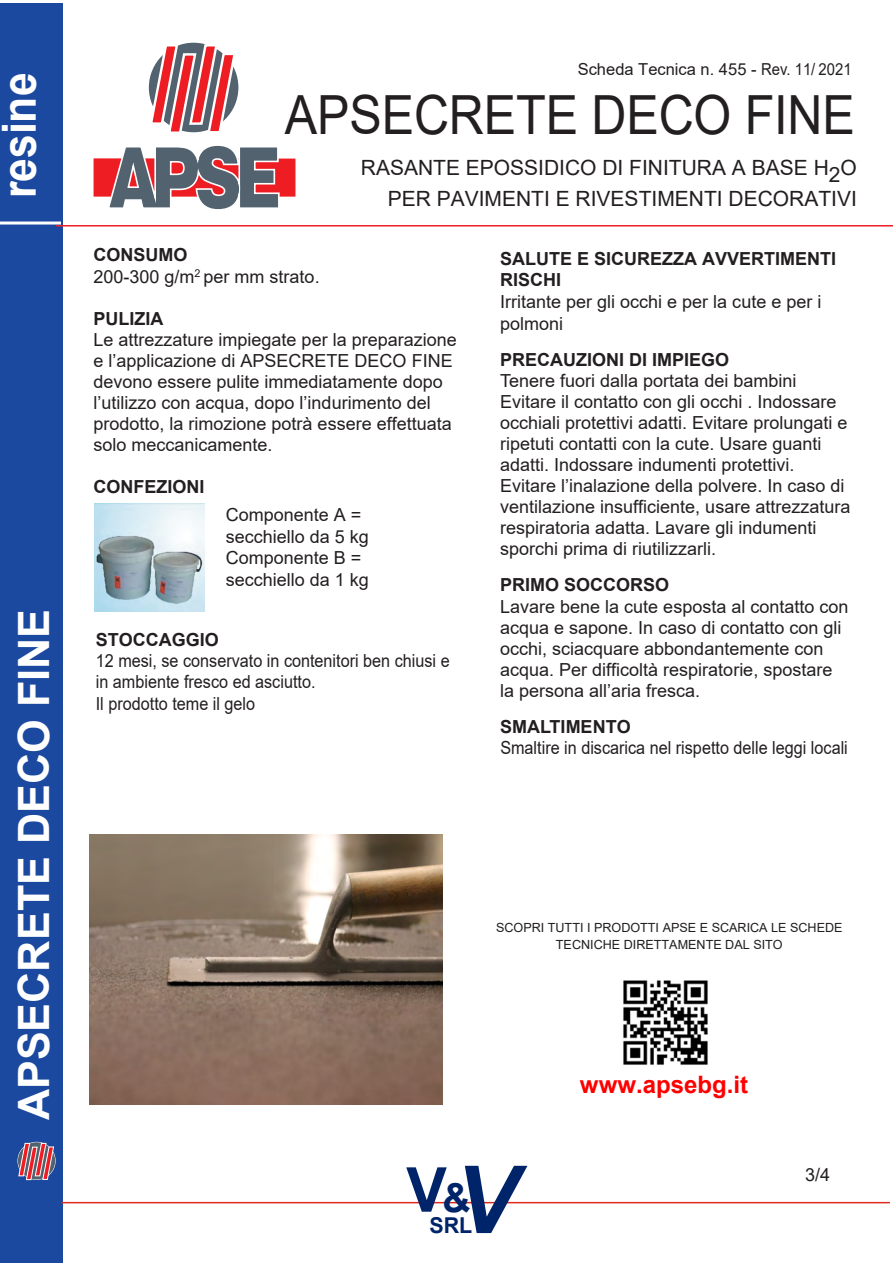
<style>
.page{position:relative;width:893px;height:1263px;background:#fff}
.page>*{position:absolute;margin:0;border:0;box-sizing:border-box;transform-origin:0 0}
.t1{font:italic 700 93.9px "Arial";color:#002469}
.t2{font:700 61.95px "Arial";color:#002469}
.t3{font:54px "Arial";letter-spacing:-.005em;color:#231f20;scale:.9 1}
.t4{font:700 47.1px "Arial";color:#fff;scale:.91 1}
.t5{font:700 43.2px "Arial";color:#fff}
.t6{font:700 24px "Arial";color:#f00}
.t7{font:700 21.9px "Arial";color:#002469}
.t8{font:21px/31.5px "Arial";color:#231f20;text-align:right}
.t9{font:18px/21px "Arial";color:#231f20}
.t10{font:18px/21.5px "Arial";color:#231f20;scale:.9 1}
.t11{font:700 18px/21.6px "Arial";color:#231f20}
.t12{font:16.5px "Arial";color:#231f20}
.t13{font:12.6px/17.1px "Arial";color:#221e1f;text-align:center}
.s1{font-weight:700}
.s2{font-size:39.75px}
</style>
<div class="page">
<div style="left:0;top:4px;width:63px;height:1259px;background:#1a499f"></div>
<hr style="left:0;top:221px;width:61px;height:3px;background:#fff">
<hr style="left:56px;top:225px;width:837px;height:2px;background:#ee1d23">
<svg style="left:148px;top:42px;width:89px;height:91px"></svg>
<svg style="left:94px;top:145px;width:201px;height:65px"></svg>
<svg style="left:17px;top:1142px;width:39px;height:39px"></svg>
<img style="left:94px;top:504px;width:110px;height:107px">
<img style="left:90px;top:835px;width:352px;height:270px">
<img style="left:623px;top:980px;width:85px;height:85px">
<hr style="left:61px;top:1202px;width:829px;height:1px;background:#dd2b1c">
<h3 class="t4" style="left:-14px;top:198px;width:140px;rotate:-90deg">resine</h3>
<h3 class="t5" style="left:4px;top:1120px;width:513px;rotate:-90deg">APSECRETE DECO FINE</h3>
<p class="t12" style="left:578px;top:58px;width:275px">Scheda Tecnica n. 455 - Rev. 11/ 2021</p>
<h3 class="t3" style="left:285px;top:77px;width:635px">APSECRETE DECO FINE</h3>
<p class="t8" style="left:361px;top:152px;width:497px">RASANTE EPOSSIDICO DI FINITURA A BASE H2O<br>PER PAVIMENTI E RIVESTIMENTI DECORATIVI</p>
<p class="t9" style="left:94px;top:244px;width:228px"><span class="s1">CONSUMO<br></span>200-300 g/m<sup>2</sup> per mm strato.</p>
<p class="t11" style="left:94px;top:308px;width:72px">PULIZIA</p>
<p class="t9" style="left:94px;top:329px;width:365px">Le attrezzature impiegate per la preparazione e l’applicazione di APSECRETE DECO FINE devono essere pulite immediatamente dopo l’utilizzo con acqua, dopo l’indurimento del prodotto, la rimozione potrà essere effettuata solo meccanicamente.</p>
<p class="t11" style="left:94px;top:476px;width:113px">CONFEZIONI</p>
<p class="t9" style="left:226px;top:504px;width:145px;line-height:21.6px">Componente A = secchiello da 5 kg<br>Componente B = secchiello da 1 kg</p>
<p class="t11" style="left:96px;top:629px;width:125px">STOCCAGGIO</p>
<p class="t10" style="left:96px;top:650px;width:395px">12 mesi, se conservato in contenitori ben chiusi e in ambiente fresco ed asciutto.<br>Il prodotto teme il gelo</p>
<p class="t11" style="left:500px;top:248px;width:338px">SALUTE E SICUREZZA AVVERTIMENTI<br>RISCHI</p>
<p class="t9" style="left:500px;top:291px;width:323px;line-height:21.6px">Irritante per gli occhi e per la cute e per i polmoni</p>
<p class="t11" style="left:500px;top:349px;width:231px">PRECAUZIONI DI IMPIEGO</p>
<p class="t9" style="left:500px;top:370px;width:352px">Tenere fuori dalla portata dei bambini Evitare il contatto con gli occhi . Indossare occhiali protettivi adatti. Evitare prolungati e ripetuti contatti con la cute. Usare guanti adatti. Indossare indumenti protettivi.<br>Evitare l’inalazione della polvere. In caso di ventilazione insufficiente, usare attrezzatura respiratoria adatta. Lavare gli indumenti sporchi prima di riutilizzarli.</p>
<p class="t11" style="left:500px;top:574px;width:171px">PRIMO SOCCORSO</p>
<p class="t9" style="left:500px;top:595px;width:350px">Lavare bene la cute esposta al contatto con acqua e sapone. In caso di contatto con gli occhi, sciacquare abbondantemente con acqua. Per difficoltà respiratorie, spostare la persona all’aria fresca.</p>
<p class="t11" style="left:500px;top:716px;width:132px">SMALTIMENTO</p>
<p class="t10" style="left:500px;top:737px;width:388px">Smaltire in discarica nel rispetto delle leggi locali</p>
<p class="t13" style="left:496px;top:919px;width:348px">SCOPRI TUTTI I PRODOTTI APSE E SCARICA LE SCHEDE<br>TECNICHE DIRETTAMENTE DAL SITO</p>
<h3 class="t6" style="left:580px;top:1067px;width:170px">www.apsebg.it</h3>
<h1 class="t1" style="left:454px;top:1137px;width:63px">V</h1>
<h2 class="t2" style="left:406px;top:1146px;width:66px">V<span class="s2">&amp;</span></h2>
<p class="t7" style="left:429px;top:1210px;width:44px">SRL</p>
<p class="t9" style="left:805px;top:1164px;width:27px">3/4</p>
</div>
